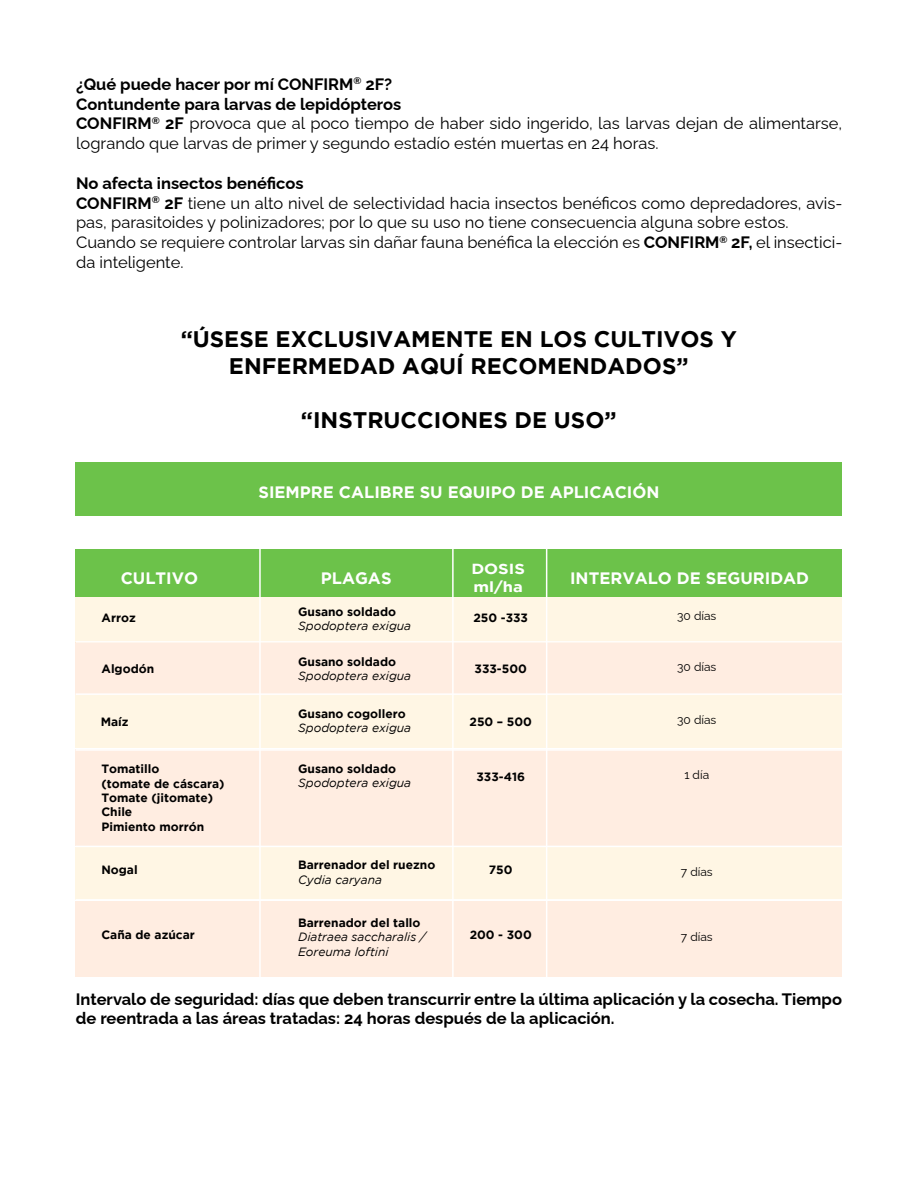
<style>
.page{position:relative;width:918px;height:1188px;background:#fff}
.page>*{position:absolute;margin:0;border:0;box-sizing:border-box;transform-origin:0 0}
.t1{font:700 22.5px/27px "Gotham";color:#000;text-align:center}
.t2{font:16.5px/19.8px "Raleway";color:#000}
.t3{font:700 16.5px/19.8px "Raleway";color:#000}
.t4{font:700 16.5px "Gotham";color:#fff}
.t5{font:700 14.55px/17.5px "Gotham";color:#fff;scale:1.13 1}
.t6{font:700 12px/14.4px "Gotham";color:#000}
.t7{font:italic 12px/14.4px "Gotham";color:#000}
.t8{font:12px "Raleway";color:#000}
.s1{font-weight:700}
</style>
<div class="page">
<div style="left:76px;top:597px;width:766px;height:45px;background:#fff6e4"></div>
<div style="left:76px;top:642px;width:766px;height:52px;background:#ffede1"></div>
<div style="left:76px;top:749px;width:766px;height:96px;background:#ffede1"></div>
<div style="left:76px;top:847px;width:766px;height:53px;background:#fff6e4"></div>
<div style="left:76px;top:696px;width:766px;height:52px;background:#fff6e4"></div>
<div style="left:76px;top:901px;width:766px;height:76px;background:#ffede1"></div>
<div style="left:76px;top:549px;width:766px;height:48px;background:#6cc24a"></div>
<hr style="left:259px;top:549px;width:2px;height:461px;background:#fff">
<hr style="left:452px;top:549px;width:2px;height:461px;background:#fff">
<hr style="left:546px;top:549px;width:1px;height:461px;background:#fff">
<div style="left:76px;top:462px;width:766px;height:54px;background:#6cc24a"></div>
<hr style="left:76px;top:641px;width:766px;height:2px;background:#fff">
<hr style="left:76px;top:693px;width:766px;height:2px;background:#fff">
<hr style="left:76px;top:749px;width:766px;height:2px;background:#fff">
<hr style="left:76px;top:899px;width:766px;height:2px;background:#fff">
<p class="t2" style="left:76px;top:72px;width:768px"><span class="s1">¿Qué puede hacer por mí CONFIRM</span><sup>®</sup> <span class="s1">2F?<br>Contundente para larvas de lepidópteros<br>CONFIRM</span><sup>®</sup> <span class="s1">2F</span> provoca que al poco tiempo de haber sido ingerido, las larvas dejan de alimentarse, logrando que larvas de primer y segundo estadío estén muertas en 24 horas.</p>
<p class="t2" style="left:76px;top:171px;width:768px"><span class="s1">No afecta insectos benéficos<br>CONFIRM</span><sup>®</sup> <span class="s1">2F</span> tiene un alto nivel de selectividad hacia insectos benéficos como depredadores, avis&shy;pas, parasitoides y polinizadores; por lo que su uso no tiene consecuencia alguna sobre estos.<br>Cuando se requiere controlar larvas sin dañar fauna benéfica la elección es <span class="s1">CONFIRM</span><sup>®</sup> <span class="s1">2F,</span> el insectici&shy;da inteligente.</p>
<h1 class="t1" style="left:181px;top:324px;width:558px">“ÚSESE EXCLUSIVAMENTE EN LOS CULTIVOS Y<br>ENFERMEDAD AQUÍ RECOMENDADOS”</h1>
<h1 class="t1" style="left:301px;top:405px;width:317px">“INSTRUCCIONES DE USO”</h1>
<p class="t4" style="left:258px;top:482px;width:403px">SIEMPRE CALIBRE SU EQUIPO DE APLICACIÓN</p>
<p class="t4" style="left:121px;top:568px;width:79px">CULTIVO</p>
<p class="t4" style="left:321px;top:568px;width:72px">PLAGAS</p>
<p class="t5" style="left:471px;top:560px;width:49px">DOSIS ml/ha</p>
<p class="t4" style="left:570px;top:568px;width:241px">INTERVALO DE SEGURIDAD</p>
<p class="t6" style="left:102px;top:611px;width:36px">Arroz</p>
<p class="t6" style="left:298px;top:604px;width:99px">Gusano soldado</p>
<p class="t7" style="left:298px;top:619px;width:115px">Spodoptera exigua</p>
<p class="t6" style="left:298px;top:654px;width:99px">Gusano soldado</p>
<p class="t7" style="left:298px;top:668px;width:115px">Spodoptera exigua</p>
<p class="t6" style="left:298px;top:706px;width:109px">Gusano cogollero</p>
<p class="t7" style="left:298px;top:721px;width:115px">Spodoptera exigua</p>
<p class="t6" style="left:298px;top:761px;width:99px">Gusano soldado</p>
<p class="t7" style="left:298px;top:776px;width:115px">Spodoptera exigua</p>
<p class="t8" style="left:677px;top:607px;width:41px">30 días</p>
<p class="t6" style="left:473px;top:611px;width:56px">250 -333</p>
<p class="t8" style="left:677px;top:658px;width:41px">30 días</p>
<p class="t6" style="left:102px;top:661px;width:54px">Algodón</p>
<p class="t6" style="left:475px;top:662px;width:54px">333-500</p>
<p class="t8" style="left:677px;top:710px;width:41px">30 días</p>
<p class="t6" style="left:101px;top:714px;width:29px">Maíz</p>
<p class="t6" style="left:101px;top:761px;width:125px">Tomatillo<br>(tomate de cáscara)<br>Tomate (jitomate)<br>Chile<br>Pimiento morrón</p>
<p class="t6" style="left:101px;top:862px;width:38px">Nogal</p>
<p class="t6" style="left:470px;top:714px;width:64px">250 – 500</p>
<p class="t8" style="left:684px;top:765px;width:26px">1 día</p>
<p class="t6" style="left:476px;top:769px;width:50px">333-416</p>
<p class="t6" style="left:298px;top:858px;width:139px">Barrenador del ruezno</p>
<p class="t7" style="left:298px;top:872px;width:85px">Cydia caryana</p>
<p class="t6" style="left:298px;top:915px;width:124px">Barrenador del tallo</p>
<p class="t7" style="left:298px;top:930px;width:129px">Diatraea saccharalis /<br>Eoreuma loftini</p>
<p class="t6" style="left:489px;top:862px;width:25px">750</p>
<p class="t8" style="left:681px;top:862px;width:33px">7 días</p>
<p class="t6" style="left:101px;top:927px;width:95px">Caña de azúcar</p>
<p class="t6" style="left:470px;top:927px;width:64px">200 - 300</p>
<p class="t8" style="left:681px;top:927px;width:33px">7 días</p>
<p class="t3" style="left:76px;top:987px;width:768px">Intervalo de seguridad: días que deben transcurrir entre la última aplicación y la cosecha. Tiempo de reentrada a las áreas tratadas: 24 horas después de la aplicación.</p>
</div>
